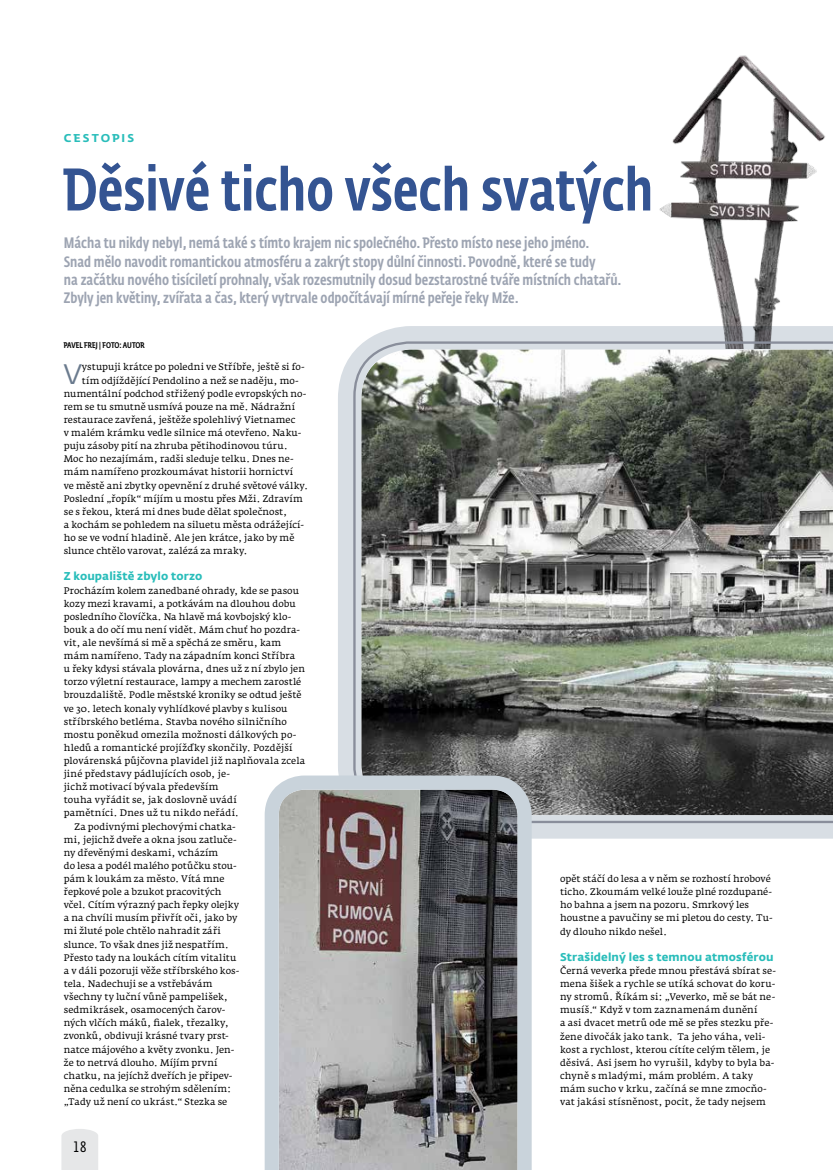
<style>
.page{position:relative;width:833px;height:1170px;background:#fff}
.page>*{position:absolute;margin:0;border:0;box-sizing:border-box;transform-origin:0 0}
.t1{font:500 59.38px "CD Fedra Cond Pro";color:#345492}
.t2{font:27.88px "CD Fedra";color:#6b7b8e}
.t3{font:500 15px/18.2px "CD Fedra Cond Pro";color:#9da4b2}
.t4{font:15px "CD Fedra Cond Pro";color:#000}
.t5{font:700 11.25px "CD Fedra";letter-spacing:.01em;color:#29bdba}
.t6{font:700 11.25px "CD Fedra";letter-spacing:.185em;color:#29bdba}
.t7{font:9.38px/13.1px "Fedra Serif A Pro";letter-spacing:.01em;color:#000}
.t8{font:500 8.12px "CD Fedra Cond Pro";color:#000}
</style>
<div class="page">
<svg style="left:61px;top:1129px;width:37px;height:40px"></svg>
<img style="left:659px;top:55px;width:166px;height:271px">
<svg style="left:338px;top:326px;width:495px;height:512px;background:#7d807c"></svg>
<svg style="left:265px;top:775px;width:266px;height:394px;background:#898688"></svg>
<p class="t6" style="left:64px;top:131px;width:72px">CESTOPIS</p>
<h1 class="t1" style="left:64px;top:155px;width:591px">Děsivé ticho všech svatých</h1>
<p class="t3" style="left:64px;top:234px;width:559px">Mácha tu nikdy nebyl, nemá také s tímto krajem nic společného. Přesto místo nese jeho jméno.<br>Snad mělo navodit romantickou atmosféru a zakrýt stopy důlní činnosti. Povodně, které se tudy<br>na začátku nového tisíciletí prohnaly, však rozesmutnily dosud bezstarostné tváře místních chatařů.<br>Zbyly jen květiny, zvířata a čas, který vytrvale odpočítávají mírné peřeje řeky Mže.</p>
<p class="t8" style="left:64px;top:340px;width:83px">PAVEL FREJ | FOTO: AUTOR</p>
<h2 class="t2" style="left:64px;top:358px;width:20px">V</h2>
<p class="t7" style="left:82px;top:360px;width:224px">ystupuji krátce po poledni ve Stříbře, ještě si fo-</p>
<p class="t7" style="left:82px;top:374px;width:218px">tím odjíždějící Pendolino a než se naděju, mo-</p>
<p class="t7" style="left:64px;top:387px;width:244px">numentální podchod střižený podle evropských no-</p>
<p class="t7" style="left:64px;top:400px;width:233px">rem se tu smutně usmívá pouze na mě. Nádražní</p>
<p class="t7" style="left:64px;top:413px;width:233px">restaurace zavřená, ještěže spolehlivý Vietnamec</p>
<p class="t7" style="left:64px;top:426px;width:239px">v malém krámku vedle silnice má otevřeno. Naku-</p>
<p class="t7" style="left:64px;top:439px;width:225px">puju zásoby pití na zhruba pětihodinovou túru.</p>
<p class="t7" style="left:64px;top:452px;width:231px">Moc ho nezajímám, radši sleduje telku. Dnes ne-</p>
<p class="t7" style="left:64px;top:465px;width:231px">mám namířeno prozkoumávat historii hornictví</p>
<p class="t7" style="left:64px;top:478px;width:246px">ve městě ani zbytky opevnění z druhé světové války.</p>
<p class="t7" style="left:64px;top:492px;width:241px">Poslední „řopík“ míjím u mostu přes Mži. Zdravím</p>
<p class="t7" style="left:64px;top:505px;width:225px">se s řekou, která mi dnes bude dělat společnost,</p>
<p class="t7" style="left:64px;top:518px;width:242px">a kochám se pohledem na siluetu města odrážející-</p>
<p class="t7" style="left:64px;top:531px;width:232px">ho se ve vodní hladině. Ale jen krátce, jako by mě</p>
<p class="t7" style="left:64px;top:544px;width:185px">slunce chtělo varovat, zalézá za mraky.</p>
<p class="t5" style="left:64px;top:569px;width:140px">Z koupaliště zbylo torzo</p>
<p class="t7" style="left:64px;top:583px;width:237px">Procházím kolem zanedbané ohrady, kde se pasou</p>
<p class="t7" style="left:64px;top:596px;width:233px">kozy mezi kravami, a potkávám na dlouhou dobu</p>
<p class="t7" style="left:64px;top:610px;width:229px">posledního človíčka. Na hlavě má kovbojský klo-</p>
<p class="t7" style="left:64px;top:623px;width:238px">bouk a do očí mu není vidět. Mám chuť ho pozdra-</p>
<p class="t7" style="left:64px;top:636px;width:219px">vit, ale nevšímá si mě a spěchá ze směru, kam</p>
<p class="t7" style="left:64px;top:649px;width:233px">mám namířeno. Tady na západním konci Stříbra</p>
<p class="t7" style="left:64px;top:662px;width:243px">u řeky kdysi stávala plovárna, dnes už z ní zbylo jen</p>
<p class="t7" style="left:64px;top:675px;width:239px">torzo výletní restaurace, lampy a mechem zarostlé</p>
<p class="t7" style="left:64px;top:688px;width:239px">brouzdaliště. Podle městské kroniky se odtud ještě</p>
<p class="t7" style="left:64px;top:701px;width:225px">ve 30. letech konaly vyhlídkové plavby s kulisou</p>
<p class="t7" style="left:64px;top:714px;width:225px">stříbrského betléma. Stavba nového silničního</p>
<p class="t7" style="left:64px;top:728px;width:234px">mostu poněkud omezila možnosti dálkových po-</p>
<p class="t7" style="left:64px;top:741px;width:230px">hledů a romantické projížďky skončily. Pozdější</p>
<p class="t7" style="left:64px;top:754px;width:243px">plovárenská půjčovna plavidel již naplňovala zcela</p>
<p class="t7" style="left:64px;top:767px;width:168px">jiné představy pádlujících osob, je-</p>
<p class="t7" style="left:64px;top:780px;width:156px">jichž motivací bývala především</p>
<p class="t7" style="left:64px;top:793px;width:174px">touha vyřádit se, jak doslovně uvádí</p>
<p class="t7" style="left:64px;top:806px;width:177px">pamětníci. Dnes už tu nikdo neřádí.</p>
<p class="t7" style="left:74px;top:819px;width:163px">Za podivnými plechovými chatka-</p>
<p class="t7" style="left:64px;top:832px;width:174px">mi, jejichž dveře a okna jsou zatluče-</p>
<p class="t7" style="left:64px;top:845px;width:156px">ny dřevěnými deskami, vcházím</p>
<p class="t7" style="left:64px;top:859px;width:174px">do lesa a podél malého potůčku stou-</p>
<p class="t7" style="left:64px;top:872px;width:162px">pám k loukám za město. Vítá mne</p>
<p class="t7" style="left:64px;top:885px;width:159px">řepkové pole a bzukot pracovitých</p>
<p class="t7" style="left:64px;top:898px;width:177px">včel. Cítím výrazný pach řepky olejky</p>
<p class="t7" style="left:64px;top:911px;width:175px">a na chvíli musím přivřít oči, jako by</p>
<p class="t7" style="left:64px;top:924px;width:159px">mi žluté pole chtělo nahradit záři</p>
<p class="t7" style="left:64px;top:937px;width:167px">slunce. To však dnes již nespatřím.</p>
<p class="t7" style="left:64px;top:950px;width:174px">Přesto tady na loukách cítím vitalitu</p>
<p class="t7" style="left:64px;top:963px;width:177px">a v dáli pozoruji věže stříbrského kos-</p>
<p class="t7" style="left:64px;top:977px;width:150px">tela. Nadechuji se a vstřebávám</p>
<p class="t7" style="left:64px;top:990px;width:166px">všechny ty luční vůně pampelišek,</p>
<p class="t7" style="left:64px;top:1003px;width:163px">sedmikrásek, osamocených čarov-</p>
<p class="t7" style="left:64px;top:1016px;width:166px">ných vlčích máků, fialek, třezalky,</p>
<p class="t7" style="left:64px;top:1029px;width:166px">zvonků, obdivuji krásné tvary prst-</p>
<p class="t7" style="left:64px;top:1042px;width:172px">natce májového a květy zvonku. Jen-</p>
<p class="t7" style="left:64px;top:1055px;width:155px">že to netrvá dlouho. Míjím první</p>
<p class="t7" style="left:64px;top:1068px;width:170px">chatku, na jejíchž dveřích je připev-</p>
<p class="t7" style="left:64px;top:1081px;width:169px">něna cedulka se strohým sdělením:</p>
<p class="t7" style="left:64px;top:1094px;width:165px">„Tady už není co ukrást.“ Stezka se</p>
<h3 class="t4" style="left:73px;top:1138px;width:16px">18</h3>
<p class="t7" style="left:560px;top:872px;width:214px">opět stáčí do lesa a v něm se rozhostí hrobové ticho. Zkoumám velké louže plné rozdupané&shy;ho bahna a jsem na pozoru. Smrkový les houstne a pavučiny se mi pletou do cesty. Tu&shy;dy dlouho nikdo nešel.</p>
<p class="t5" style="left:560px;top:949px;width:215px">Strašidelný les s temnou atmosférou</p>
<p class="t7" style="left:560px;top:964px;width:217px">Černá veverka přede mnou přestává sbírat se&shy;mena šišek a rychle se utíká schovat do koru&shy;ny stromů. Říkám si: „Veverko, mě se bát ne&shy;musíš.“ Když v tom zaznamenám dunění<br>a asi dvacet metrů ode mě se přes stezku pře&shy;žene divočák jako tank. Ta jeho váha, veli&shy;kost a rychlost, kterou cítíte celým tělem, je děsivá. Asi jsem ho vyrušil, kdyby to byla ba&shy;chyně s mladými, mám problém. A taky mám sucho v krku, začíná se mne zmocňo&shy;vat jakási stísněnost, pocit, že tady nejsem</p>
</div>
